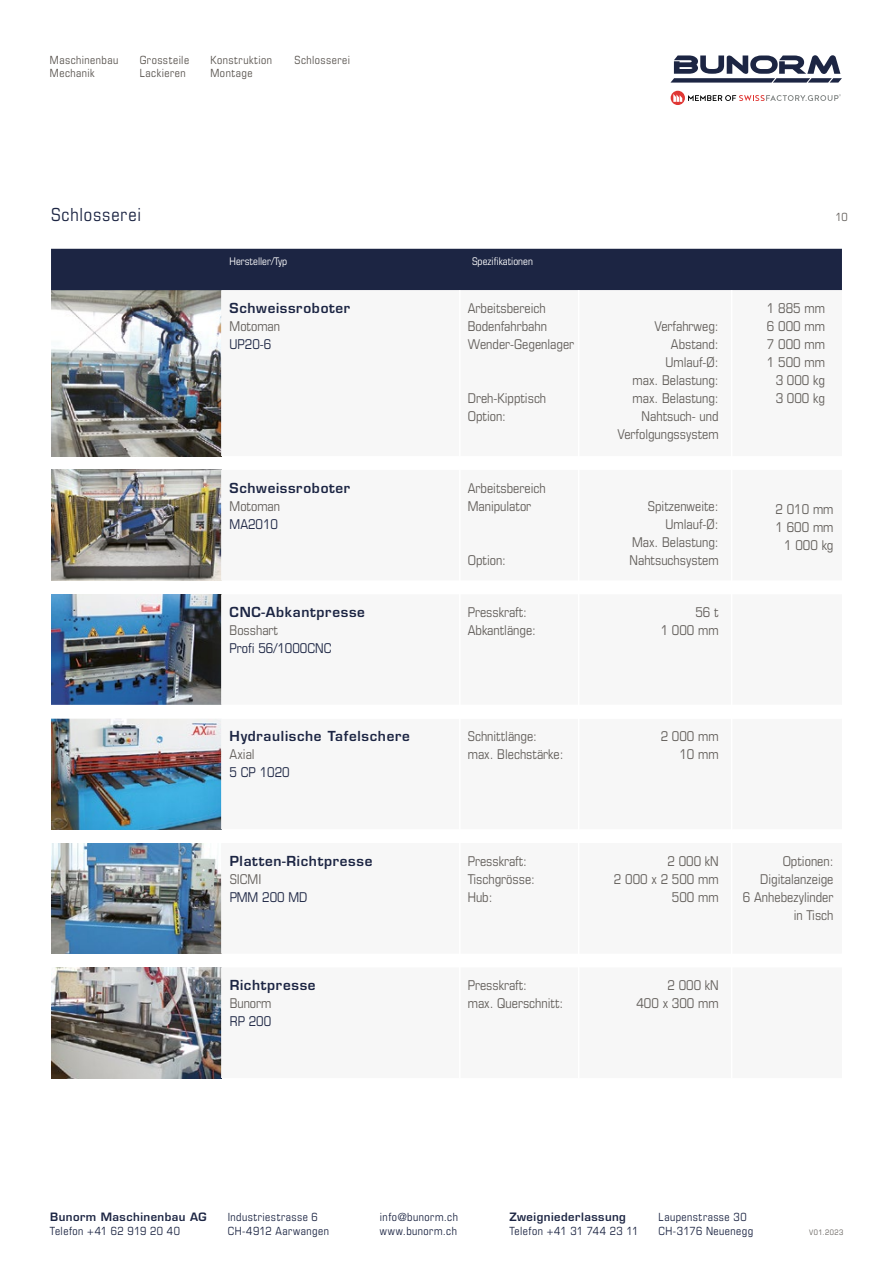
<style>
.page{position:relative;width:893px;height:1263px;background:#fff}
.page>*{position:absolute;margin:0;border:0;box-sizing:border-box;transform-origin:0 0}
.t1{font:condensed 18px "Eurostile LT Std";letter-spacing:.045em;color:#1c2543}
.t2{font:condensed 13.5px/18px "Eurostile LT Std";color:#635f5b;text-align:right}
.t3{font:600 13.5px "Eurostile LT Std";letter-spacing:.05em;color:#1c2543}
.t4{font:condensed 13.5px "Eurostile LT Std";color:#1c2543}
.t5{font:condensed 11.25px/13.5px "Eurostile LT Std";letter-spacing:.045em;color:#1c2543}
.t6{font:condensed 11.25px/13.5px "Eurostile LT Std";letter-spacing:.045em;color:#59544f}
.t7{font:600 11.25px "Eurostile LT Std";letter-spacing:.04em;color:#1c2543}
.t8{font:condensed 11.25px "Eurostile LT Std";color:#635f5b}
.t9{font:condensed 10.5px "Eurostile LT Std";color:#fff}
.t10{font:condensed 7.5px "Eurostile LT Std";letter-spacing:.08em;color:#635f5b}
</style>
<div class="page">
<img style="left:51px;top:290px;width:170px;height:166px">
<img style="left:51px;top:967px;width:170px;height:111px">
<img style="left:51px;top:843px;width:170px;height:111px">
<img style="left:51px;top:719px;width:170px;height:110px">
<img style="left:51px;top:594px;width:170px;height:111px">
<img style="left:51px;top:470px;width:170px;height:110px">
<svg style="left:670px;top:55px;width:172px;height:28px"></svg>
<div style="left:671px;top:91px;width:14px;height:14px;background:#e03734;border-radius:50%"></div>
<svg style="left:673px;top:94px;width:9px;height:8px"></svg>
<svg style="left:688px;top:94px;width:153px;height:7px"></svg>
<div style="left:51px;top:249px;width:791px;height:41px;background:#1c2543"></div>
<p class="t6" style="left:50px;top:53px;width:70px">Maschinenbau<br>Mechanik</p>
<p class="t6" style="left:140px;top:53px;width:51px">Grossteile<br>Lackieren</p>
<p class="t6" style="left:210px;top:53px;width:63px">Konstruktion<br>Montage</p>
<p class="t6" style="left:294px;top:53px;width:57px">Schlosserei</p>
<h1 class="t1" style="left:51px;top:204px;width:91px">Schlosserei</h1>
<p class="t9" style="left:230px;top:255px;width:59px">Hersteller/Typ</p>
<p class="t9" style="left:472px;top:255px;width:62px">Spezifikationen</p>
<p class="t3" style="left:230px;top:300px;width:122px">Schweissroboter</p>
<p class="t2" style="left:230px;top:317px;width:52px">Motoman</p>
<p class="t4" style="left:230px;top:336px;width:43px">UP20-6</p>
<p class="t2" style="left:468px;top:299px;width:108px;text-align:left">Arbeitsbereich<br>Bodenfahrbahn<br>Wender-Gegenlager</p>
<p class="t3" style="left:230px;top:479px;width:122px">Schweissroboter</p>
<p class="t2" style="left:230px;top:497px;width:52px">Motoman</p>
<p class="t4" style="left:230px;top:516px;width:50px">MA2010</p>
<p class="t2" style="left:468px;top:389px;width:80px;text-align:left">Dreh-Kipptisch<br>Option:</p>
<p class="t2" style="left:468px;top:479px;width:79px;text-align:left">Arbeitsbereich<br>Manipulator</p>
<p class="t2" style="left:468px;top:551px;width:40px">Option:</p>
<p class="t2" style="left:617px;top:317px;width:103px">Verfahrweg:<br>Abstand:<br>Umlauf-Ø:<br>max. Belastung: max. Belastung:<br>Nahtsuch- und<br>Verfolgungssystem</p>
<p class="t8" style="left:836px;top:210px;width:14px">10</p>
<p class="t2" style="left:767px;top:299px;width:59px">1 885 mm<br>6 000 mm<br>7 000 mm<br>1 500 mm<br>3 000 kg<br>3 000 kg</p>
<p class="t2" style="left:630px;top:497px;width:90px">Spitzenweite:<br>Umlauf-Ø:<br>Max. Belastung:<br>Nahtsuchsystem</p>
<p class="t2" style="left:775px;top:500px;width:59px">2 010 mm<br>1 600 mm<br>1 000 kg</p>
<p class="t3" style="left:230px;top:604px;width:137px">CNC-Abkantpresse</p>
<p class="t2" style="left:230px;top:621px;width:50px">Bosshart</p>
<p class="t4" style="left:230px;top:640px;width:103px">Profi 56/1000CNC</p>
<p class="t3" style="left:230px;top:728px;width:182px">Hydraulische Tafelschere</p>
<p class="t2" style="left:230px;top:745px;width:27px">Axial</p>
<p class="t4" style="left:230px;top:764px;width:62px">5 CP 1020</p>
<p class="t3" style="left:230px;top:852px;width:144px">Platten-Richtpresse</p>
<p class="t2" style="left:230px;top:870px;width:33px">SICMI</p>
<p class="t4" style="left:230px;top:889px;width:79px">PMM 200 MD</p>
<p class="t3" style="left:230px;top:977px;width:87px">Richtpresse</p>
<p class="t2" style="left:230px;top:994px;width:43px">Bunorm</p>
<p class="t4" style="left:230px;top:1013px;width:43px">RP 200</p>
<p class="t2" style="left:468px;top:603px;width:70px;text-align:left">Presskraft:<br>Abkantlänge:</p>
<p class="t2" style="left:661px;top:603px;width:59px">56 t<br>1 000 mm</p>
<p class="t2" style="left:468px;top:727px;width:97px;text-align:left">Schnittlänge: max. Blechstärke:</p>
<p class="t2" style="left:661px;top:727px;width:59px">2 000 mm<br>10 mm</p>
<p class="t2" style="left:468px;top:852px;width:69px;text-align:left">Presskraft:<br>Tischgrösse:<br>Hub:</p>
<p class="t2" style="left:614px;top:852px;width:106px">2 000 kN<br>2 000 x 2 500 mm<br>500 mm</p>
<p class="t2" style="left:743px;top:852px;width:92px">Optionen:<br>Digitalanzeige<br>6 Anhebezylinder in Tisch</p>
<p class="t2" style="left:468px;top:976px;width:97px;text-align:left">Presskraft:<br>max. Querschnitt:</p>
<p class="t2" style="left:636px;top:976px;width:84px">2 000 kN<br>400 x 300 mm</p>
<p class="t7" style="left:50px;top:1210px;width:158px">Bunorm Maschinenbau AG</p>
<p class="t5" style="left:50px;top:1224px;width:131px">Telefon +41 62 919 20 40</p>
<p class="t7" style="left:509px;top:1210px;width:118px">Zweigniederlassung</p>
<p class="t5" style="left:509px;top:1224px;width:131px">Telefon +41 31 744 23 11</p>
<p class="t5" style="left:228px;top:1210px;width:103px">Industriestrasse 6<br>CH-4912 Aarwangen</p>
<p class="t5" style="left:658px;top:1210px;width:96px">Laupenstrasse 30<br>CH-3176 Neuenegg</p>
<p class="t5" style="left:380px;top:1210px;width:79px">info@bunorm.ch www.bunorm.ch</p>
<p class="t10" style="left:809px;top:1228px;width:36px">V01.2023</p>
</div>
